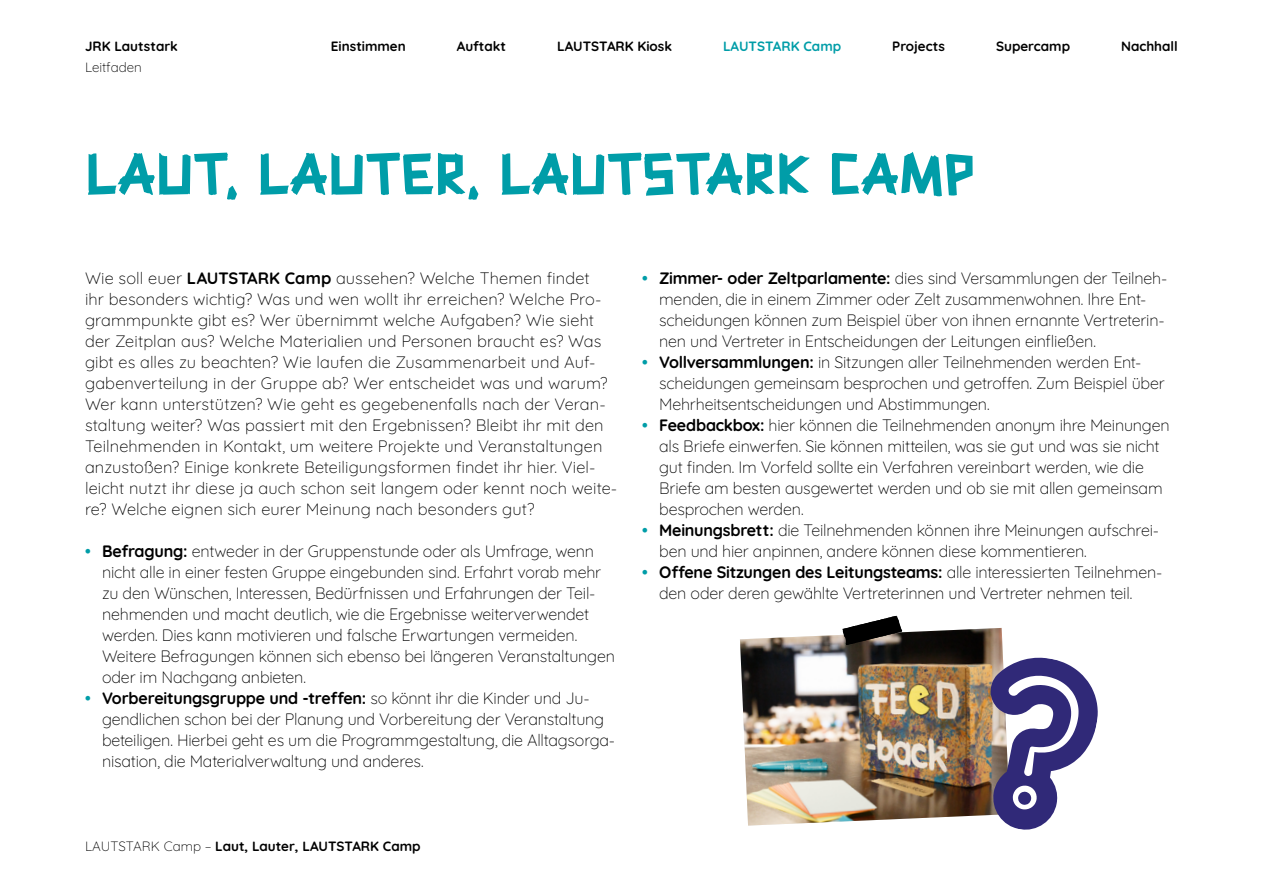
<style>
.page{position:relative;width:1263px;height:893px;background:#fff}
.page>*{position:absolute;margin:0;border:0;box-sizing:border-box;transform-origin:0 0}
.t1{font:60px "Lautstark Tape";color:#009da8}
.t2{font:300 16.5px/21px "Quicksand";letter-spacing:-.01em;color:#000}
.t3{font:300 16.5px/21px "Quicksand";letter-spacing:.01em;color:#000}
.t4{font:300 13.5px/21px "Quicksand";color:#000}
.t5{font:300 13.5px "Quicksand";color:#009da8}
.s1{color:#009da8}
</style>
<div class="page">
<img style="left:740px;top:628px;width:263px;height:198px">
<svg style="left:842px;top:616px;width:60px;height:29px"></svg>
<svg style="left:988px;top:657px;width:110px;height:173px"></svg>
<p class="t4" style="left:85px;top:34px;width:94px">JRK Lautstark<br>Leitfaden</p>
<p class="t4" style="left:331px;top:34px;width:76px">Einstimmen</p>
<p class="t4" style="left:457px;top:34px;width:51px">Auftakt</p>
<p class="t4" style="left:557px;top:34px;width:116px">LAUTSTARK Kiosk</p>
<p class="t5" style="left:723px;top:36px;width:120px">LAUTSTARK Camp</p>
<p class="t4" style="left:892px;top:34px;width:54px">Projects</p>
<p class="t4" style="left:996px;top:34px;width:76px">Supercamp</p>
<p class="t4" style="left:1121px;top:34px;width:58px">Nachhall</p>
<h1 class="t1" style="left:85px;top:141px;width:449px">LAUT, LAUTER, LAUTSTARK</h1>
<h1 class="t1" style="left:828px;top:141px;width:143px">CAMP</h1>
<p class="t3" style="left:85px;top:266px;width:534px">Wie soll euer LAUTSTARK Camp aussehen? Welche Themen findet<br>ihr besonders wichtig? Was und wen wollt ihr erreichen? Welche Pro&shy;grammpunkte gibt es? Wer übernimmt welche Aufgaben? Wie sieht der Zeitplan aus? Welche Materialien und Personen braucht es? Was gibt es alles zu beachten? Wie laufen die Zusammenarbeit und Auf&shy;gabenverteilung in der Gruppe ab? Wer entscheidet was und warum?<br>Wer kann unterstützen? Wie geht es gegebenenfalls nach der Veran&shy;staltung weiter? Was passiert mit den Ergebnissen? Bleibt ihr mit den Teilnehmenden in Kontakt, um weitere Projekte und Veranstaltungen anzustoßen? Einige konkrete Beteiligungsformen findet ihr hier. Viel&shy;leicht nutzt ihr diese ja auch schon seit langem oder kennt noch weite&shy;re? Welche eignen sich eurer Meinung nach besonders gut?</p>
<p class="t2" style="left:102px;top:539px;width:514px;text-indent:-17px"><span class="s1">•</span> Befragung: entweder in der Gruppenstunde oder als Umfrage, wenn nicht alle in einer festen Gruppe eingebunden sind. Erfahrt vorab mehr zu den Wünschen, Interessen, Bedürfnissen und Erfahrungen der Teil&shy;nehmenden und macht deutlich, wie die Ergebnisse weiterverwendet werden. Dies kann motivieren und falsche Erwartungen vermeiden.<br>Weitere Befragungen können sich ebenso bei längeren Veranstaltungen oder im Nachgang anbieten.</p>
<p class="t2" style="left:102px;top:686px;width:515px;text-indent:-17px"><span class="s1">•</span> Vorbereitungsgruppe und -treffen: so könnt ihr die Kinder und Ju&shy;gendlichen schon bei der Planung und Vorbereitung der Veranstaltung beteiligen. Hierbei geht es um die Programmgestaltung, die Alltagsorga&shy;nisation, die Materialverwaltung und anderes.</p>
<p class="t2" style="left:659px;top:266px;width:510px;text-indent:-17px"><span class="s1">•</span> Zimmer- oder Zeltparlamente: dies sind Versammlungen der Teilneh&shy;menden, die in einem Zimmer oder Zelt zusammenwohnen. Ihre Ent&shy;scheidungen können zum Beispiel über von ihnen ernannte Vertreterin&shy;nen und Vertreter in Entscheidungen der Leitungen einfließen.</p>
<p class="t2" style="left:659px;top:350px;width:507px;text-indent:-17px"><span class="s1">•</span> Vollversammlungen: in Sitzungen aller Teilnehmenden werden Ent&shy;scheidungen gemeinsam besprochen und getroffen. Zum Beispiel über<br>Mehrheitsentscheidungen und Abstimmungen.</p>
<p class="t2" style="left:659px;top:413px;width:512px;text-indent:-17px"><span class="s1">•</span> Feedbackbox: hier können die Teilnehmenden anonym ihre Meinungen als Briefe einwerfen. Sie können mitteilen, was sie gut und was sie nicht gut finden. Im Vorfeld sollte ein Verfahren vereinbart werden, wie die Briefe am besten ausgewertet werden und ob sie mit allen gemeinsam besprochen werden.</p>
<p class="t2" style="left:659px;top:518px;width:501px;text-indent:-17px"><span class="s1">•</span> Meinungsbrett: die Teilnehmenden können ihre Meinungen aufschrei&shy;ben und hier anpinnen, andere können diese kommentieren.</p>
<p class="t2" style="left:659px;top:560px;width:505px;text-indent:-17px"><span class="s1">•</span> Offene Sitzungen des Leitungsteams: alle interessierten Teilnehmen&shy;den oder deren gewählte Vertreterinnen und Vertreter nehmen teil.</p>
<p class="t4" style="left:85px;top:834px;width:337px">LAUTSTARK Camp – Laut, Lauter, LAUTSTARK Camp</p>
</div>
